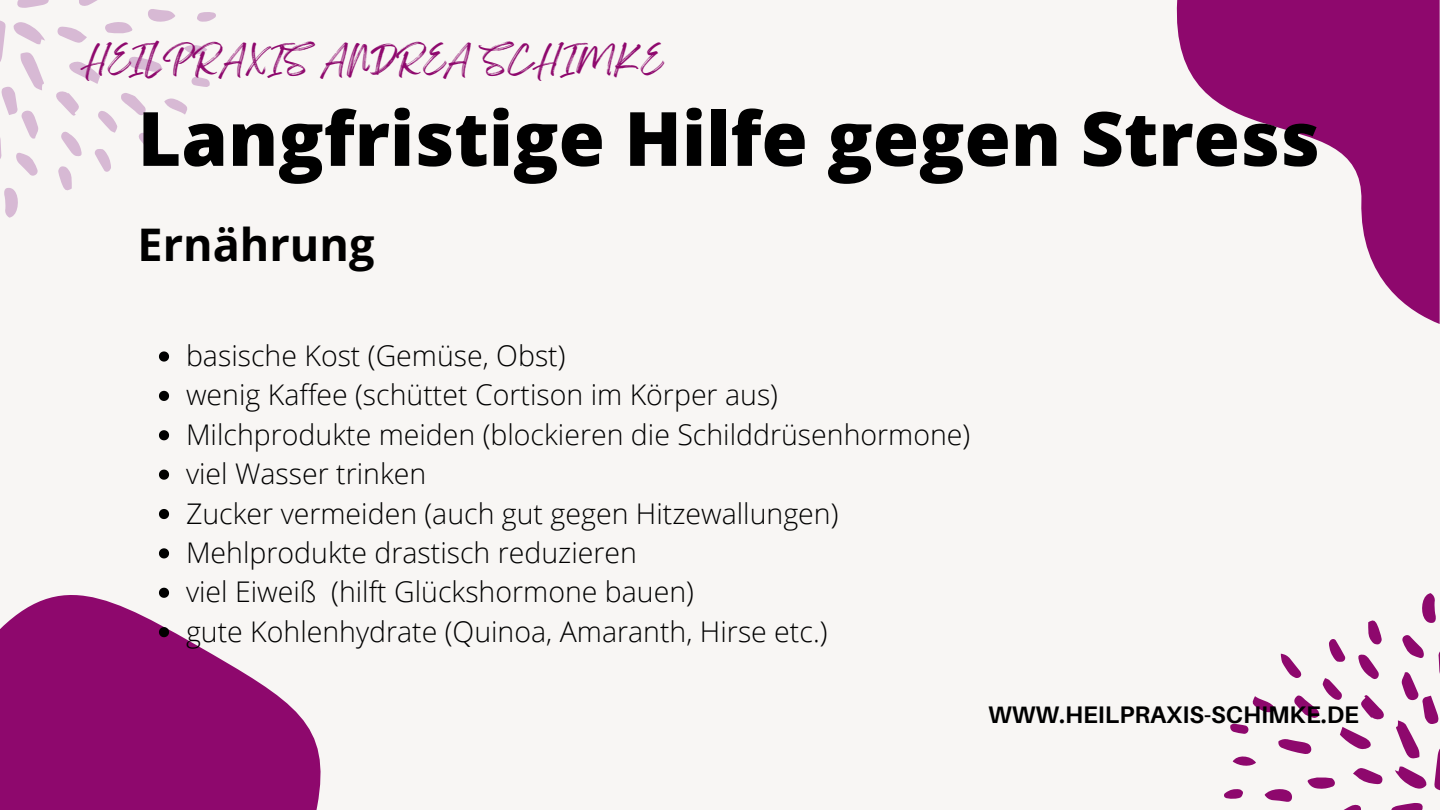
<style>
.page{position:relative;width:1440px;height:810px;background:#f8f6f4}
.page>*{position:absolute;margin:0;border:0;box-sizing:border-box;transform-origin:0 0}
.t1{font:800 75px "Open Sans";color:#000}
.t2{font:700 45px "Open Sans";color:#000}
.t3{font:31.5px "Feeling Passionate";color:#8e086d}
.t4{font:300 28.5px/39.3px "Open Sans";color:#000}
.t5{font:700 24px "Aileron";color:#000}
</style>
<div class="page">
<svg style="left:0;top:587px;width:321px;height:223px;fill:#8e086d"></svg>
<svg style="left:1176px;top:0;width:264px;height:324px;fill:#8e086d"></svg>
<svg style="left:69px;top:61px;width:31px;height:23px"></svg>
<svg style="left:129px;top:56px;width:33px;height:16px"></svg>
<svg style="left:4px;top:188px;width:14px;height:30px"></svg>
<svg style="left:56px;top:91px;width:23px;height:25px"></svg>
<svg style="left:58px;top:27px;width:29px;height:16px"></svg>
<svg style="left:17px;top:0;width:32px;height:8px"></svg>
<svg style="left:79px;top:0;width:18px;height:6px"></svg>
<svg style="left:0;top:20px;width:45px;height:156px"></svg>
<svg style="left:61px;top:131px;width:21px;height:25px"></svg>
<svg style="left:148px;top:9px;width:27px;height:13px"></svg>
<svg style="left:105px;top:22px;width:27px;height:12px"></svg>
<svg style="left:58px;top:166px;width:14px;height:25px"></svg>
<svg style="left:95px;top:93px;width:92px;height:79px"></svg>
<svg style="left:184px;top:45px;width:23px;height:10px"></svg>
<svg style="left:197px;top:12px;width:19px;height:10px"></svg>
<svg style="left:192px;top:77px;width:18px;height:10px"></svg>
<svg style="left:1340px;top:727px;width:31px;height:23px"></svg>
<svg style="left:1278px;top:739px;width:33px;height:15px"></svg>
<svg style="left:1422px;top:593px;width:14px;height:30px"></svg>
<svg style="left:1361px;top:695px;width:23px;height:25px"></svg>
<svg style="left:1353px;top:768px;width:29px;height:16px"></svg>
<svg style="left:1391px;top:803px;width:32px;height:7px"></svg>
<svg style="left:1343px;top:804px;width:18px;height:6px"></svg>
<svg style="left:1395px;top:635px;width:45px;height:156px"></svg>
<svg style="left:1358px;top:654px;width:21px;height:25px"></svg>
<svg style="left:1265px;top:789px;width:27px;height:13px"></svg>
<svg style="left:1308px;top:777px;width:27px;height:12px"></svg>
<svg style="left:1368px;top:620px;width:14px;height:24px"></svg>
<svg style="left:1252px;top:639px;width:93px;height:79px"></svg>
<svg style="left:1233px;top:756px;width:23px;height:10px"></svg>
<svg style="left:1224px;top:789px;width:19px;height:10px"></svg>
<svg style="left:1230px;top:724px;width:18px;height:10px"></svg>
<svg style="left:159px;top:351px;width:10px;height:11px"></svg>
<svg style="left:159px;top:391px;width:10px;height:10px"></svg>
<svg style="left:159px;top:430px;width:10px;height:10px"></svg>
<svg style="left:159px;top:470px;width:10px;height:10px"></svg>
<svg style="left:159px;top:509px;width:10px;height:10px"></svg>
<svg style="left:159px;top:548px;width:10px;height:10px"></svg>
<svg style="left:159px;top:588px;width:10px;height:10px"></svg>
<svg style="left:159px;top:627px;width:10px;height:10px"></svg>
<p class="t3" style="left:81px;top:35px;width:583px">HEILPRAXIS ANDREA SCHIMKE</p>
<h1 class="t1" style="left:138px;top:86px;width:1184px">Langfristige Hilfe gegen Stress</h1>
<h2 class="t2" style="left:138px;top:213px;width:238px">Ernährung</h2>
<p class="t4" style="left:186px;top:335px;width:786px">basische Kost (Gemüse, Obst)<br>wenig Kaffee (schüttet Cortison im Körper aus)<br>Milchprodukte meiden (blockieren die Schilddrüsenhormone) viel Wasser trinken<br>Zucker vermeiden (auch gut gegen Hitzewallungen)<br>Mehlprodukte drastisch reduzieren<br>viel Eiweiß (hilft Glückshormone bauen)<br>gute Kohlenhydrate (Quinoa, Amaranth, Hirse etc.)</p>
<p class="t5" style="left:988px;top:699px;width:372px">WWW.HEILPRAXIS-SCHIMKE.DE</p>
</div>
